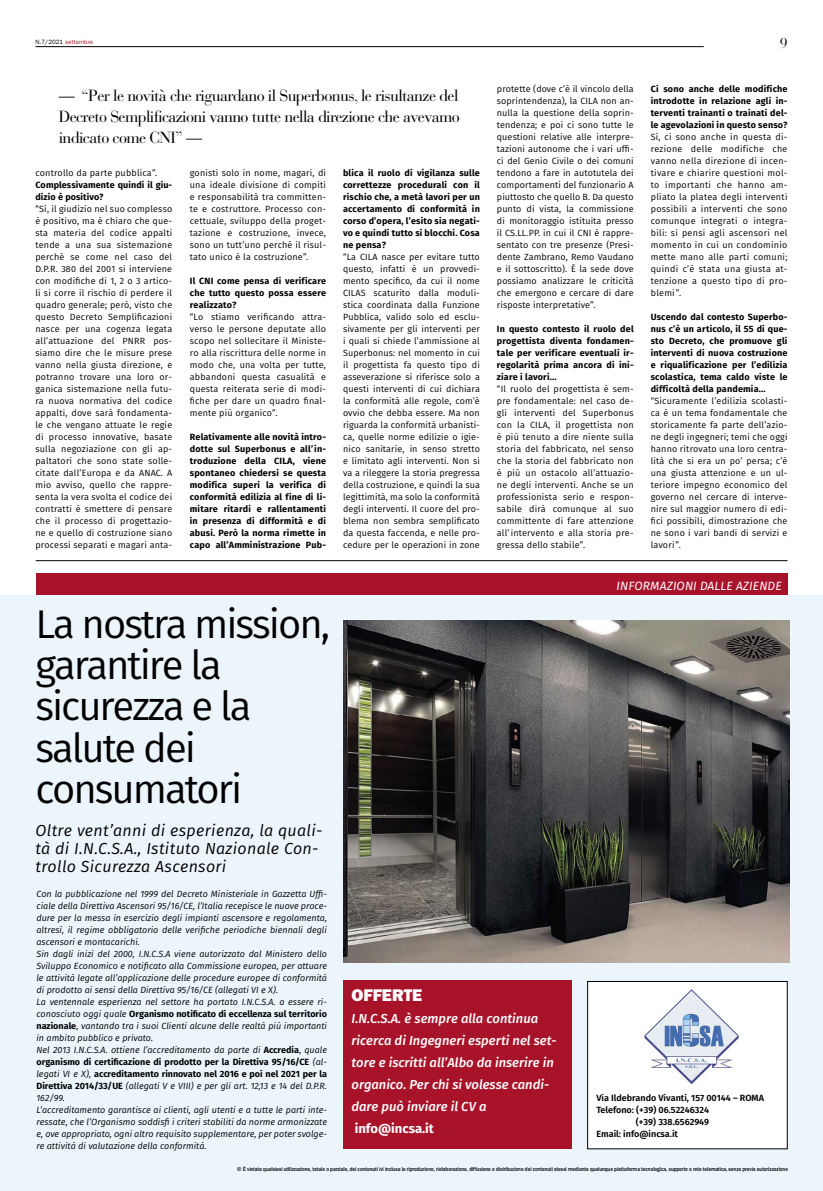
<style>
.page{position:relative;width:823px;height:1191px;background:#fff}
.page>*{position:absolute;margin:0;border:0;box-sizing:border-box;transform-origin:0 0}
.t1{font:40px/41px "Fira Sans";letter-spacing:-.05em;color:#000}
.t2{font:17px "ITC Franklin Gothic Std Hvy";color:#fff}
.t3{font:16px/21px "Bauer Bodoni Std";letter-spacing:-.04em;color:#000;text-align:justify}
.t4{font:italic 16px/18px "Fira Sans";letter-spacing:.02em;color:#000}
.t5{font:14px "Bauer Bodoni Std";color:#000}
.t6{font:italic 500 13px/22px "Fira Sans";color:#fff}
.t7{font:700 13px "Fira Sans";color:#fff}
.t8{font:italic 12px "Fira Sans";letter-spacing:.01em;color:#fff}
.t9{font:9px/12px "Fira Sans";letter-spacing:.02em;color:#000;text-align:justify}
.t10{font:italic 9px/12px "Fira Sans";color:#000}
.t11{font:700 9px/12px "Fira Sans";letter-spacing:.02em;color:#000;text-align:justify}
.t12{font:600 9px "Fira Sans";color:#000}
.t13{font:6.2px "ITC Franklin Gothic Std";color:#a9132a}
.t14{font:500 6px "Franklin Gothic";letter-spacing:-.01em;color:#000}
.s1{color:#000}
.s2{font-weight:700;font-style:normal}
.s3{font-style:normal}
</style>
<div class="page">
<hr style="left:35px;top:46px;width:668px;height:1px;background:#000">
<div style="left:0;top:595px;width:822px;height:596px;background:#edf5fc"></div>
<hr style="left:36px;top:560px;width:751px;height:1px;background:#000">
<div style="left:36px;top:573px;width:751px;height:22px;background:#a9132a"></div>
<div style="left:343px;top:980px;width:228px;height:169px;background:#a9132a"></div>
<div style="left:587px;top:981px;width:199px;height:167px;background:#fff"></div>
<div style="left:587px;top:981px;width:200px;height:168px;border:1px solid #000"></div>
<img style="left:343px;top:620px;width:445px;height:342px">
<img style="left:644px;top:989px;width:93px;height:94px">
<p class="t13" style="left:35px;top:38px;width:59px"><span class="s1">N.7/2021</span> settembre</p>
<h3 class="t5" style="left:779px;top:35px;width:9px">9</h3>
<p class="t9" style="left:496px;top:83px;width:138px">protette (dove c’è il vincolo della soprintendenza), la CILA non an&shy;nulla la questione della soprin&shy;tendenza; e poi ci sono tutte le questioni relative alle interpre&shy;tazioni autonome che i vari uffi&shy;ci del Genio Civile o dei comuni tendono a fare in autotutela dei comportamenti del funzionario A piuttosto che quello B. Da questo punto di vista, la commissione di monitoraggio istituita presso il CS.LL.PP. in cui il CNI è rappre&shy;sentato con tre presenze (Presi&shy;dente Zambrano, Remo Vaudano e il sottoscritto). È la sede dove possiamo analizzare le criticità che emergono e cercare di dare risposte interpretative”.</p>
<p class="t11" style="left:496px;top:322px;width:138px">In questo contesto il ruolo del progettista diventa fondamen&shy;tale per verificare eventuali ir&shy;regolarità prima ancora di ini&shy;ziare i lavori...</p>
<p class="t9" style="left:496px;top:383px;width:138px">“Il ruolo del progettista è sem&shy;pre fondamentale: nel caso de&shy;gli interventi del Superbonus con la CILA, il progettista non è più tenuto a dire niente sulla storia del fabbricato, nel senso che la storia del fabbricato non è più un ostacolo all’attuazio&shy;ne degli interventi. Anche se un professionista serio e respon&shy;sabile dirà comunque al suo committente di fare attenzione all’intervento e alla storia pre&shy;gressa dello stabile”.</p>
<h3 class="t3" style="left:59px;top:86px;width:402px">— “Per le novità che riguardano il Superbonus, le risultanze del Decreto Semplificazioni vanno tutte nella direzione che avevamo indicato come CNI” —</h3>
<p class="t11" style="left:650px;top:82px;width:138px">Ci sono anche delle modifiche introdotte in relazione agli in&shy;terventi trainanti o trainati del&shy;le agevolazioni in questo senso?</p>
<p class="t9" style="left:650px;top:131px;width:138px">Sì, ci sono anche in questa di&shy;rezione delle modifiche che vanno nella direzione di incen&shy;tivare e chiarire questioni mol&shy;to importanti che hanno am&shy;pliato la platea degli interventi possibili a interventi che sono comunque integrati o integra&shy;bili: si pensi agli ascensori nel momento in cui un condominio mette mano alle parti comuni; quindi c’è stata una giusta at&shy;tenzione a questo tipo di pro&shy;blemi”.</p>
<p class="t11" style="left:650px;top:310px;width:138px">Uscendo dal contesto Superbo&shy;nus c’è un articolo, il 55 di que&shy;sto Decreto, che promuove gli interventi di nuova costruzione e riqualificazione per l’edilizia scolastica, tema caldo viste le difficoltà della pandemia...</p>
<p class="t9" style="left:650px;top:395px;width:138px">“Sicuramente l’edilizia scolasti&shy;ca è un tema fondamentale che storicamente fa parte dell’azio&shy;ne degli ingegneri; temi che oggi hanno ritrovato una loro centra&shy;lità che si era un po’ persa; c’è una giusta attenzione e un ul&shy;teriore impegno economico del governo nel cercare di interve&shy;nire sul maggior numero di edi&shy;fici possibili, dimostrazione che ne sono i vari bandi di servizi e lavori”.</p>
<p class="t11" style="left:343px;top:166px;width:138px">blica il ruolo di vigilanza sulle correttezze procedurali con il rischio che, a metà lavori per un accertamento di conformità in corso d’opera, l’esito sia negati&shy;vo e quindi tutto si blocchi. Cosa ne pensa?</p>
<p class="t9" style="left:343px;top:251px;width:138px">“La CILA nasce per evitare tutto questo, infatti è un provvedi&shy;mento specifico, da cui il nome CILAS scaturito dalla moduli&shy;stica coordinata dalla Funzione Pubblica, valido solo ed esclu&shy;sivamente per gli interventi per i quali si chiede l’ammissione al Superbonus: nel momento in cui il progettista fa questo tipo di asseverazione si riferisce solo a questi interventi di cui dichiara la conformità alle regole, com’è ovvio che debba essere. Ma non riguarda la conformità urbanisti&shy;ca, quelle norme edilizie o igie&shy;nico sanitarie, in senso stretto e limitato agli interventi. Non si va a rileggere la storia pregressa della costruzione, e quindi la sua legittimità, ma solo la conformità degli interventi. Il cuore del pro&shy;blema non sembra semplificato da questa faccenda, e nelle pro&shy;cedure per le operazioni in zone</p>
<p class="t9" style="left:190px;top:167px;width:138px">gonisti solo in nome, magari, di una ideale divisione di compiti e responsabilità tra committen&shy;te e costruttore. Processo con&shy;cettuale, sviluppo della proget&shy;tazione e costruzione, invece, sono un tutt’uno perché il risul&shy;tato unico è la costruzione”.</p>
<p class="t11" style="left:190px;top:274px;width:138px">Il CNI come pensa di verificare che tutto questo possa essere realizzato?</p>
<p class="t9" style="left:190px;top:311px;width:138px">“Lo stiamo verificando attra&shy;verso le persone deputate allo scopo nel sollecitare il Ministe&shy;ro alla riscrittura delle norme in modo che, una volta per tutte, abbandoni questa casualità e questa reiterata serie di modi&shy;fiche per dare un quadro final&shy;mente più organico”.</p>
<p class="t11" style="left:190px;top:430px;width:138px">Relativamente alle novità intro&shy;dotte sul Superbonus e all’in&shy;troduzione della CILA, viene spontaneo chiedersi se questa modifica superi la verifica di conformità edilizia al fine di li&shy;mitare ritardi e rallentamenti in presenza di difformità e di abusi. Però la norma rimette in capo all’Amministrazione Pub-</p>
<p class="t9" style="left:35px;top:167px;width:123px">controllo da parte pubblica”.</p>
<p class="t11" style="left:35px;top:178px;width:138px">Complessivamente quindi il giu&shy;dizio è positivo?</p>
<p class="t9" style="left:35px;top:203px;width:138px">“Sì, il giudizio nel suo complesso è positivo, ma è chiaro che que&shy;sta materia del codice appalti tende a una sua sistemazione perché se come nel caso del D.P.R. 380 del 2001 si interviene con modifiche di 1, 2 o 3 artico&shy;li si corre il rischio di perdere il quadro generale; però, visto che questo Decreto Semplificazioni nasce per una cogenza legata all’attuazione del PNRR pos&shy;siamo dire che le misure prese vanno nella giusta direzione, e potranno trovare una loro or&shy;ganica sistemazione nella futu&shy;ra nuova normativa del codice appalti, dove sarà fondamenta&shy;le che vengano attuate le regie di processo innovative, basate sulla negoziazione con gli ap&shy;paltatori che sono state solle&shy;citate dall’Europa e da ANAC. A mio avviso, quello che rappre&shy;senta la vera svolta el codice dei contratti è smettere di pensare che il processo di progettazio&shy;ne e quello di costruzione siano processi separati e magari anta-</p>
<h1 class="t1" style="left:35px;top:603px;width:296px">La nostra mission, garantire la sicurezza e la salute dei consumatori</h1>
<h3 class="t4" style="left:35px;top:821px;width:288px">Oltre vent’anni di esperienza, la quali&shy;tà di I.N.C.S.A., Istituto Nazionale Con&shy;trollo Sicurezza Ascensori</h3>
<p class="t10" style="left:36px;top:887px;width:292px">Con la pubblicazione nel 1999 del Decreto Ministeriale in Gazzetta Uffi&shy;ciale della Direttiva Ascensori 95/16/CE, l’Italia recepisce le nuove proce&shy;dure per la messa in esercizio degli impianti ascensore e regolamenta, altresì, il regime obbligatorio delle verifiche periodiche biennali degli ascensori e montacarichi.<br>Sin dagli inizi del 2000, I.N.C.S.A viene autorizzato dal Ministero dello Sviluppo Economico e notificato alla Commissione europea, per attuare le attività legate all’applicazione delle procedure europee di conformità di prodotto ai sensi della Direttiva 95/16/CE (allegati VI e X).<br>La ventennale esperienza nel settore ha portato I.N.C.S.A. a essere ri&shy;conosciuto oggi quale <span class="s2">Organismo notificato di eccellenza sul territorio nazionale</span><span class="s3">,</span> vantando tra i suoi Clienti alcune delle realtà più importanti in ambito pubblico e privato.<br>Nel 2013 I.N.C.S.A. ottiene l’accreditamento da parte di <span class="s2">Accredia</span><span class="s3">,</span> quale <span class="s2">organismo di certificazione di prodotto per la Direttiva 95/16/CE</span> (al&shy;legati VI e X), <span class="s2">accreditamento rinnovato nel 2016 e poi nel 2021 per la Direttiva 2014/33/UE</span> (allegati V e VIII) e per gli art. 12,13 e 14 del D.P.R.<br>162/99.<br>L’accreditamento garantisce ai clienti, agli utenti e a tutte le parti inte&shy;ressate, che l’Organismo soddisfi i criteri stabiliti da norme armonizzate e, ove appropriato, ogni altro requisito supplementare, per poter svolge&shy;re attività di valutazione della conformità.</p>
<h2 class="t2" style="left:351px;top:985px;width:72px">OFFERTE</h2>
<h3 class="t6" style="left:351px;top:1008px;width:206px">I.N.C.S.A. è sempre alla continua ricerca di Ingegneri esperti nel set&shy;tore e iscritti all’Albo da inserire in organico. Per chi si volesse candi&shy;dare può inviare il CV a</h3>
<h3 class="t7" style="left:354px;top:1117px;width:81px">info@incsa.it</h3>
<h3 class="t8" style="left:616px;top:577px;width:166px">INFORMAZIONI DALLE AZIENDE</h3>
<p class="t12" style="left:596px;top:1090px;width:169px">Via Ildebrando Vivanti, 157 00144 – ROMA</p>
<p class="t12" style="left:596px;top:1102px;width:114px">Telefono: (+39) 06.52246324</p>
<p class="t12" style="left:635px;top:1114px;width:75px">(+39) 338.6562949</p>
<p class="t12" style="left:596px;top:1126px;width:83px">Email: info@incsa.it</p>
<p class="t14" style="left:237px;top:1166px;width:552px">© È vietata qualsiasi utilizzazione, totale o parziale, dei contenuti ivi inclusa la riproduzione, rielaborazione, diffusione o distribuzione dei contenuti stessi mediante qualunque piattaforma tecnologica, supporto o rete telematica, senza previa autorizzazione</p>
</div>
